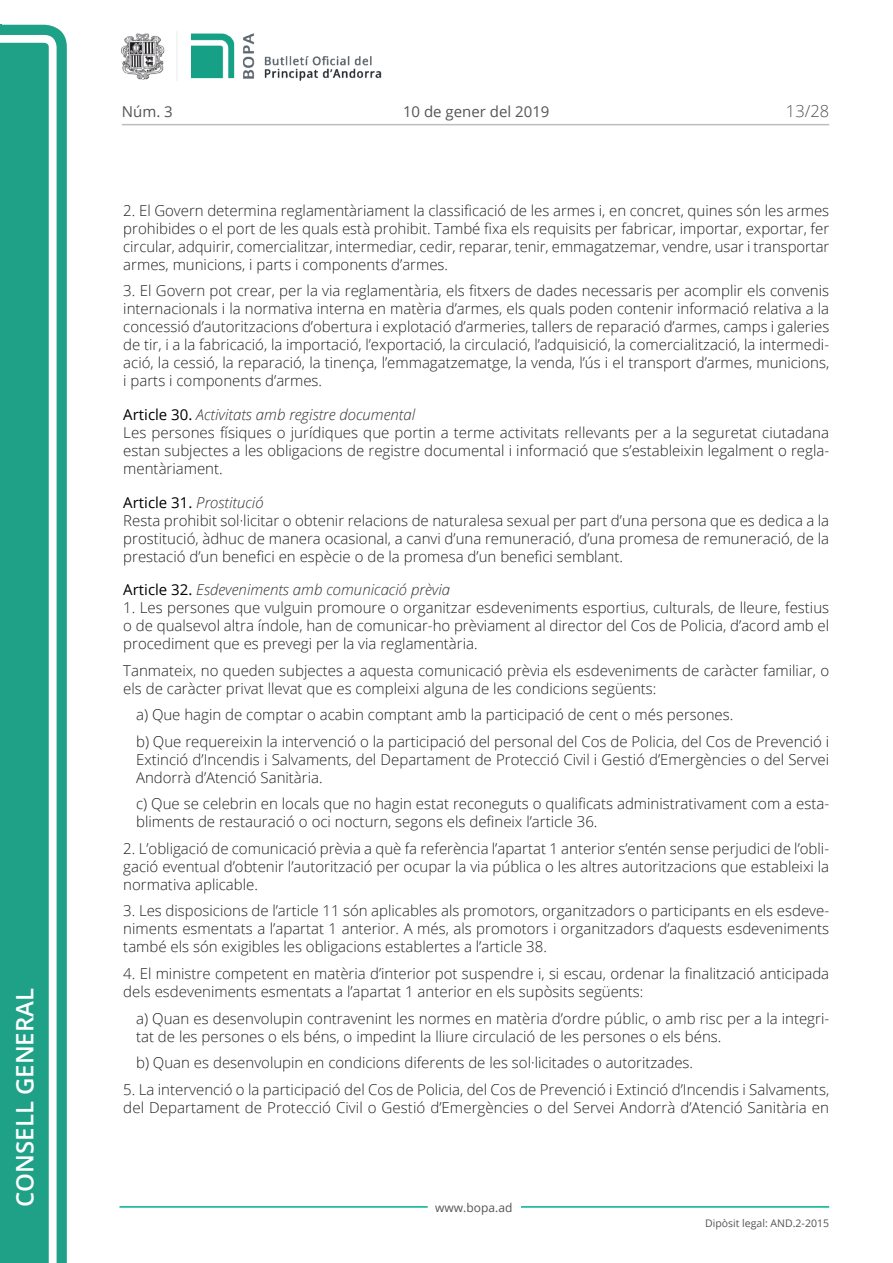
<style>
.page{position:relative;width:893px;height:1263px;background:#fff}
.page>*{position:absolute;margin:0;border:0;box-sizing:border-box;transform-origin:0 0}
.t1{font:600 24px "Open Sans";color:#fff}
.t2{font:300 16.5px "Open Sans";color:#545454}
.Body_text{font:300 15px/18px "Open Sans";color:#231f20;text-align:justify}
.Body_text_i{font:300 15px/18px "Open Sans";color:#231f20}
.Titol_7{font:italic 300 15px "Open Sans";color:#303030}
.t3{font:15px "Open Sans";color:#545454}
.t4{font:12px "Open Sans";color:#545454}
.t5{font:10.5px "Open Sans";color:#545454}
.s1{font-weight:400;font-style:normal;color:#000}
</style>
<div class="page">
<svg style="left:0;top:25px;width:67px;height:1238px;fill:#1ea187"></svg>
<div style="left:0;top:43px;width:49px;height:1220px;background:#1ea187"></div>
<img style="left:122px;top:32px;width:260px;height:49px">
<hr style="left:119px;top:1206px;width:309px;height:2px;background:#00ae91">
<hr style="left:521px;top:1206px;width:308px;height:2px;background:#00ae91">
<hr style="left:122px;top:124px;width:707px;height:1px;background:#bcbdc0">
<h1 class="t1" style="left:8px;top:1207px;width:220px;rotate:-90deg">Consell General</h1>
<p class="t3" style="left:122px;top:102px;width:52px">Núm. 3</p>
<p class="t3" style="left:403px;top:102px;width:148px">10 de gener del 2019</p>
<p class="t2" style="left:786px;top:100px;width:45px">13/28</p>
<p class="Body_text" style="left:123px;top:201px;width:708px">2. El Govern determina reglamentàriament la classificació de les armes i, en concret, quines són les armes prohibides o el port de les quals està prohibit. També fixa els requisits per fabricar, importar, exportar, fer circular, adquirir, comercialitzar, intermediar, cedir, reparar, tenir, emmagatzemar, vendre, usar i transportar armes, municions, i parts i components d’armes.</p>
<p class="Body_text" style="left:123px;top:281px;width:708px">3. El Govern pot crear, per la via reglamentària, els fitxers de dades necessaris per acomplir els convenis internacionals i la normativa interna en matèria d’armes, els quals poden contenir informació relativa a la concessió d’autoritzacions d’obertura i explotació d’armeries, tallers de reparació d’armes, camps i galeries de tir, i a la fabricació, la importació, l’exportació, la circulació, l’adquisició, la comercialització, la intermedi&shy;ació, la cessió, la reparació, la tinença, l’emmagatzematge, la venda, l’ús i el transport d’armes, municions, i parts i components d’armes.</p>
<p class="Titol_7" style="left:123px;top:404px;width:293px"><span class="s1">Article 30.</span> Activitats amb registre documental</p>
<p class="Body_text" style="left:123px;top:423px;width:707px">Les persones físiques o jurídiques que portin a terme activitats rellevants per a la seguretat ciutadana estan subjectes a les obligacions de registre documental i informació que s’estableixin legalment o regla&shy;mentàriament.</p>
<p class="Titol_7" style="left:123px;top:492px;width:142px"><span class="s1">Article 31.</span> Prostitució</p>
<p class="Body_text" style="left:123px;top:511px;width:707px">Resta prohibit sol·licitar o obtenir relacions de naturalesa sexual per part d’una persona que es dedica a la prostitució, àdhuc de manera ocasional, a canvi d’una remuneració, d’una promesa de remuneració, de la prestació d’un benefici en espècie o de la promesa d’un benefici semblant.</p>
<p class="Titol_7" style="left:123px;top:580px;width:328px"><span class="s1">Article 32.</span> Esdeveniments amb comunicació prèvia</p>
<p class="Body_text" style="left:123px;top:599px;width:707px">1. Les persones que vulguin promoure o organitzar esdeveniments esportius, culturals, de lleure, festius o de qualsevol altra índole, han de comunicar-ho prèviament al director del Cos de Policia, d’acord amb el procediment que es prevegi per la via reglamentària.</p>
<p class="Body_text" style="left:123px;top:661px;width:707px">Tanmateix, no queden subjectes a aquesta comunicació prèvia els esdeveniments de caràcter familiar, o els de caràcter privat llevat que es compleixi alguna de les condicions següents:</p>
<p class="Body_text_i" style="left:136px;top:706px;width:599px">a) Que hagin de comptar o acabin comptant amb la participació de cent o més persones.</p>
<p class="Body_text_i" style="left:136px;top:732px;width:695px;text-align:justify">b) Que requereixin la intervenció o la participació del personal del Cos de Policia, del Cos de Prevenció i Extinció d’Incendis i Salvaments, del Departament de Protecció Civil i Gestió d’Emergències o del Servei Andorrà d’Atenció Sanitària.</p>
<p class="Body_text_i" style="left:136px;top:795px;width:695px">c) Que se celebrin en locals que no hagin estat reconeguts o qualificats administrativament com a esta&shy;bliments de restauració o oci nocturn, segons els defineix l’article 36.</p>
<p class="Body_text" style="left:123px;top:839px;width:707px">2. L’obligació de comunicació prèvia a què fa referència l’apartat 1 anterior s’entén sense perjudici de l’obli&shy;gació eventual d’obtenir l’autorització per ocupar la via pública o les altres autoritzacions que estableixi la normativa aplicable.</p>
<p class="Body_text" style="left:123px;top:902px;width:707px">3. Les disposicions de l’article 11 són aplicables als promotors, organitzadors o participants en els esdeve&shy;niments esmentats a l’apartat 1 anterior. A més, als promotors i organitzadors d’aquests esdeveniments també els són exigibles les obligacions establertes a l’article 38.</p>
<p class="Body_text" style="left:123px;top:964px;width:707px">4. El ministre competent en matèria d’interior pot suspendre i, si escau, ordenar la finalització anticipada dels esdeveniments esmentats a l’apartat 1 anterior en els supòsits següents:</p>
<p class="Body_text_i" style="left:136px;top:1009px;width:695px">a) Quan es desenvolupin contravenint les normes en matèria d’ordre públic, o amb risc per a la integri&shy;tat de les persones o els béns, o impedint la lliure circulació de les persones o els béns.</p>
<p class="Body_text_i" style="left:136px;top:1053px;width:559px">b) Quan es desenvolupin en condicions diferents de les sol·licitades o autoritzades.</p>
<p class="Body_text" style="left:123px;top:1080px;width:707px">5. La intervenció o la participació del Cos de Policia, del Cos de Prevenció i Extinció d’Incendis i Salvaments, del Departament de Protecció Civil o Gestió d’Emergències o del Servei Andorrà d’Atenció Sanitària en</p>
<p class="t4" style="left:435px;top:1199px;width:79px">www.bopa.ad</p>
<p class="t5" style="left:705px;top:1216px;width:125px">Dipòsit legal: AND.2-2015</p>
</div>
